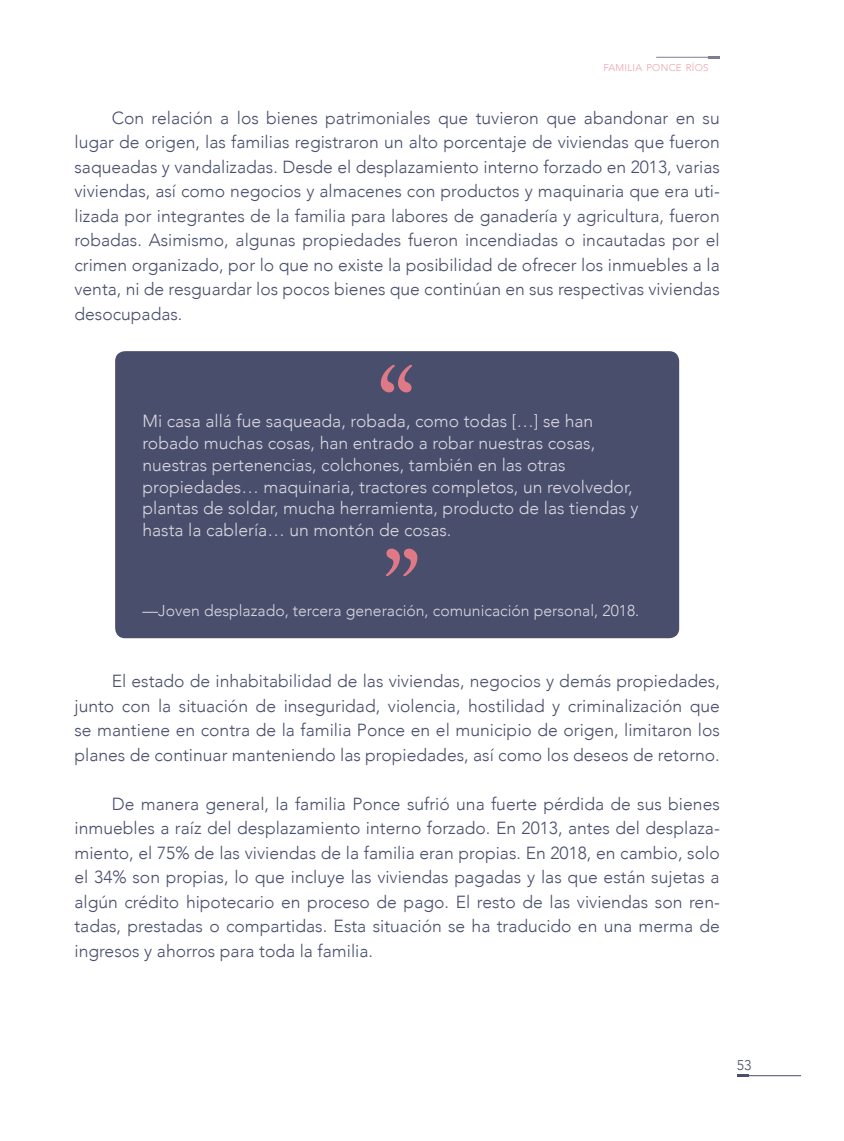
<style>
.page{position:relative;width:844px;height:1141px;background:#fff}
.page>*{position:absolute;margin:0;border:0;box-sizing:border-box;transform-origin:0 0}
.t1{font:105px/183.8px "Adobe Caslon Pro";color:#df7986}
.Texto_General_con_Sa{font:300 17.5px/24.5px "Avenir";color:#484e6c;text-align:justify}
.t2{font:300 17.5px/21.9px "Avenir";color:#dad8e0}
.t3{font:300 15.75px "Avenir";color:#dad8e0}
.t4{font:300 14px "Avenir";color:#484e6c}
.t5{font:300 9.8px "Avenir";letter-spacing:.03em;color:#eda1a9}
</style>
<div class="page">
<hr style="left:748px;top:1075px;width:52px;height:1px;background:#484e6c">
<svg style="left:737px;top:1074px;width:11px;height:3px"></svg>
<hr style="left:656px;top:57px;width:52px;height:1px;background:#7d7e95">
<svg style="left:708px;top:56px;width:11px;height:2px"></svg>
<div style="left:115px;top:351px;width:564px;height:287px;background:#484e6c;border-radius:10px"></div>
<p class="t5" style="left:603px;top:62px;width:107px">FAMILIA PONCE RÍOS</p>
<p class="Texto_General_con_Sa" style="left:74px;top:105px;width:646px;text-indent:37px">Con relación a los bienes patrimoniales que tuvieron que abandonar en su lugar de origen, las familias registraron un alto porcentaje de viviendas que fueron saqueadas y vandalizadas. Desde el desplazamiento interno forzado en 2013, varias viviendas, así como negocios y almacenes con productos y maquinaria que era uti&shy;lizada por integrantes de la familia para labores de ganadería y agricultura, fueron robadas. Asimismo, algunas propiedades fueron incendiadas o incautadas por el crimen organizado, por lo que no existe la posibilidad de ofrecer los inmuebles a la venta, ni de resguardar los pocos bienes que continúan en sus respectivas viviendas desocupadas.</p>
<p class="t1" style="left:377px;top:313px;width:45px">“ ”</p>
<p class="t2" style="left:142px;top:410px;width:497px">Mi casa allá fue saqueada, robada, como todas […] se han robado muchas cosas, han entrado a robar nuestras cosas, nuestras pertenencias, colchones, también en las otras propiedades… maquinaria, tractores completos, un revolvedor, plantas de soldar, mucha herramienta, producto de las tiendas y hasta la cablería… un montón de cosas.</p>
<p class="t3" style="left:142px;top:601px;width:498px">—Joven desplazado, tercera generación, comunicación personal, 2018.</p>
<p class="Texto_General_con_Sa" style="left:74px;top:669px;width:646px;text-indent:37px">El estado de inhabitabilidad de las viviendas, negocios y demás propiedades, junto con la situación de inseguridad, violencia, hostilidad y criminalización que se mantiene en contra de la familia Ponce en el municipio de origen, limitaron los planes de continuar manteniendo las propiedades, así como los deseos de retorno.</p>
<p class="Texto_General_con_Sa" style="left:74px;top:791px;width:646px;text-indent:37px">De manera general, la familia Ponce sufrió una fuerte pérdida de sus bienes inmuebles a raíz del desplazamiento interno forzado. En 2013, antes del desplaza&shy;miento, el 75% de las viviendas de la familia eran propias. En 2018, en cambio, solo el 34% son propias, lo que incluye las viviendas pagadas y las que están sujetas a algún crédito hipotecario en proceso de pago. El resto de las viviendas son ren&shy;tadas, prestadas o compartidas. Esta situación se ha traducido en una merma de ingresos y ahorros para toda la familia.</p>
<p class="t4" style="left:736px;top:1057px;width:16px">53</p>
</div>
